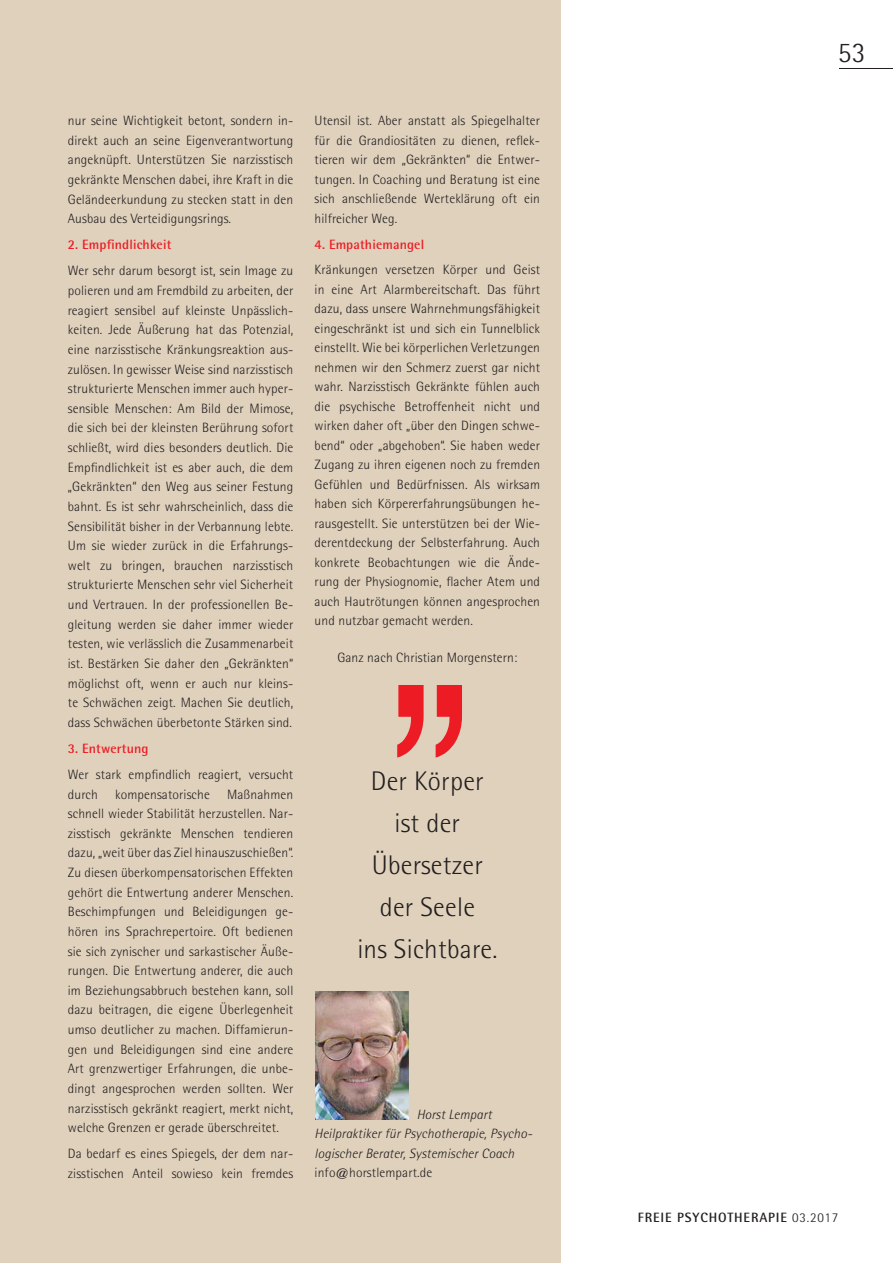
<style>
.page{position:relative;width:893px;height:1263px;background:#fff}
.page>*{position:absolute;margin:0;border:0;box-sizing:border-box;transform-origin:0 0}
.t1{font:300 300px "Helvetica Neue";color:#ed1c24}
.t2{font:300 28.5px "Rotis Semi Sans";color:#231f20}
.t3{font:300 27px/42px "Rotis Semi Sans";letter-spacing:.01em;color:#231f20;text-align:center}
.t4{font:300 13.5px/19.6px "Rotis Semi Sans";letter-spacing:.01em;color:#231f20;text-align:justify}
.t5{font:italic 300 13.5px/19.5px "Rotis Semi Sans";letter-spacing:.01em;color:#231f20}
.t6{font:700 13.5px "Rotis Semi Sans";letter-spacing:.01em;color:#ed1c24}
.t7{font:700 13.5px "Rotis Semi Sans";letter-spacing:.065em;color:#231f20}
.s1{font-weight:300}
</style>
<div class="page">
<div style="left:0;top:0;width:560px;height:1263px;background:#dfd1bc"></div>
<hr style="left:838px;top:68px;width:54px;height:1px;background:#231f20">
<img style="left:315px;top:992px;width:94px;height:127px">
<p class="t4" style="left:68px;top:112px;width:227px">nur seine Wichtigkeit betont, sondern in&shy;direkt auch an seine Eigenverantwortung angeknüpft. Unterstützen Sie narzisstisch gekränkte Menschen dabei, ihre Kraft in die Geländeerkundung zu stecken statt in den Ausbau des Verteidigungsrings.</p>
<p class="t6" style="left:68px;top:240px;width:105px">2. Empfindlichkeit</p>
<p class="t4" style="left:68px;top:262px;width:227px">Wer sehr darum besorgt ist, sein Image zu polieren und am Fremdbild zu arbeiten, der reagiert sensibel auf kleinste Unpässlich&shy;keiten. Jede Äußerung hat das Potenzial, eine narzisstische Kränkungsreaktion aus&shy;zulösen. In gewisser Weise sind narzisstisch strukturierte Menschen immer auch hyper&shy;sensible Menschen: Am Bild der Mimose, die sich bei der kleinsten Berührung sofort schließt, wird dies besonders deutlich. Die Empfindlichkeit ist es aber auch, die dem „Gekränkten“ den Weg aus seiner Festung bahnt. Es ist sehr wahrscheinlich, dass die Sensibilität bisher in der Verbannung lebte.<br>Um sie wieder zurück in die Erfahrungs&shy;welt zu bringen, brauchen narzisstisch strukturierte Menschen sehr viel Sicherheit und Vertrauen. In der professionellen Be&shy;gleitung werden sie daher immer wieder testen, wie verlässlich die Zusammenarbeit ist. Bestärken Sie daher den „Gekränkten“ möglichst oft, wenn er auch nur kleins&shy;te Schwächen zeigt. Machen Sie deutlich, dass Schwächen überbetonte Stärken sind.</p>
<p class="t6" style="left:68px;top:744px;width:82px">3. Entwertung</p>
<p class="t4" style="left:68px;top:766px;width:227px">Wer stark empfindlich reagiert, versucht durch</p>
<p class="t4" style="left:68px;top:785px;width:227px;text-indent:159px">Maßnahmen schnell wieder Stabilität herzustellen. Nar&shy;zisstisch gekränkte Menschen tendieren dazu, „weit über das Ziel hinauszuschießen“.<br>Zu diesen überkompensatorischen Effekten gehört die Entwertung anderer Menschen.<br>Beschimpfungen und Beleidigungen ge&shy;hören ins Sprachrepertoire. Oft bedienen sie sich zynischer und sarkastischer Äuße&shy;rungen. Die Entwertung anderer, die auch im Beziehungsabbruch bestehen kann, soll dazu beitragen, die eigene Überlegenheit umso deutlicher zu machen. Diffamierun&shy;gen und Beleidigungen sind eine andere Art grenzwertiger Erfahrungen, die unbe&shy;dingt angesprochen werden sollten. Wer narzisstisch gekränkt reagiert, merkt nicht, welche Grenzen er gerade überschreitet.</p>
<p class="t4" style="left:68px;top:1145px;width:227px">Da bedarf es eines Spiegels, der dem nar&shy;zisstischen Anteil sowieso kein fremdes</p>
<p class="t4" style="left:115px;top:785px;width:96px">kompensatorische</p>
<p class="t4" style="left:314px;top:112px;width:227px">Utensil ist. Aber anstatt als Spiegelhalter für die Grandiositäten zu dienen, reflek&shy;tieren wir dem „Gekränkten“ die Entwer&shy;tungen. In Coaching und Beratung ist eine sich anschließende Werteklärung oft ein hilfreicher Weg.</p>
<p class="t6" style="left:314px;top:239px;width:111px">4. Empathiemangel</p>
<p class="t4" style="left:314px;top:262px;width:227px">Kränkungen versetzen Körper und Geist in eine Art Alarmbereitschaft. Das führt dazu, dass unsere Wahrnehmungsfähigkeit eingeschränkt ist und sich ein Tunnelblick einstellt. Wie bei körperlichen Verletzungen nehmen wir den Schmerz zuerst gar nicht wahr. Narzisstisch Gekränkte fühlen auch die psychische Betroffenheit nicht und wirken daher oft „über den Dingen schwe&shy;bend“ oder „abgehoben“. Sie haben weder Zugang zu ihren eigenen noch zu fremden Gefühlen und Bedürfnissen. Als wirksam haben sich Körpererfahrungsübungen he&shy;rausgestellt. Sie unterstützen bei der Wie&shy;derentdeckung der Selbsterfahrung. Auch konkrete Beobachtungen wie die Ände&shy;rung der Physiognomie, flacher Atem und auch Hautrötungen können angesprochen und nutzbar gemacht werden.</p>
<p class="t4" style="left:337px;top:649px;width:181px">Ganz nach Christian Morgenstern:</p>
<h1 class="t1" style="left:369px;top:427px;width:123px">,,</h1>
<h3 class="t3" style="left:357px;top:763px;width:141px">Der Körper ist der<br>Übersetzer der Seele<br>ins Sichtbare.</h3>
<p class="t5" style="left:314px;top:1106px;width:219px;text-indent:102px">Horst Lempart<br>Heilpraktiker für Psychotherapie, Psycho&shy;logischer Berater, Systemischer Coach</p>
<p class="t4" style="left:314px;top:1164px;width:119px">info@horstlempart.de</p>
<h2 class="t2" style="left:838px;top:43px;width:29px">53</h2>
<p class="t7" style="left:638px;top:1213px;width:202px">FREIE PSYCHOTHERAPIE <span class="s1">03.2017</span></p>
</div>
